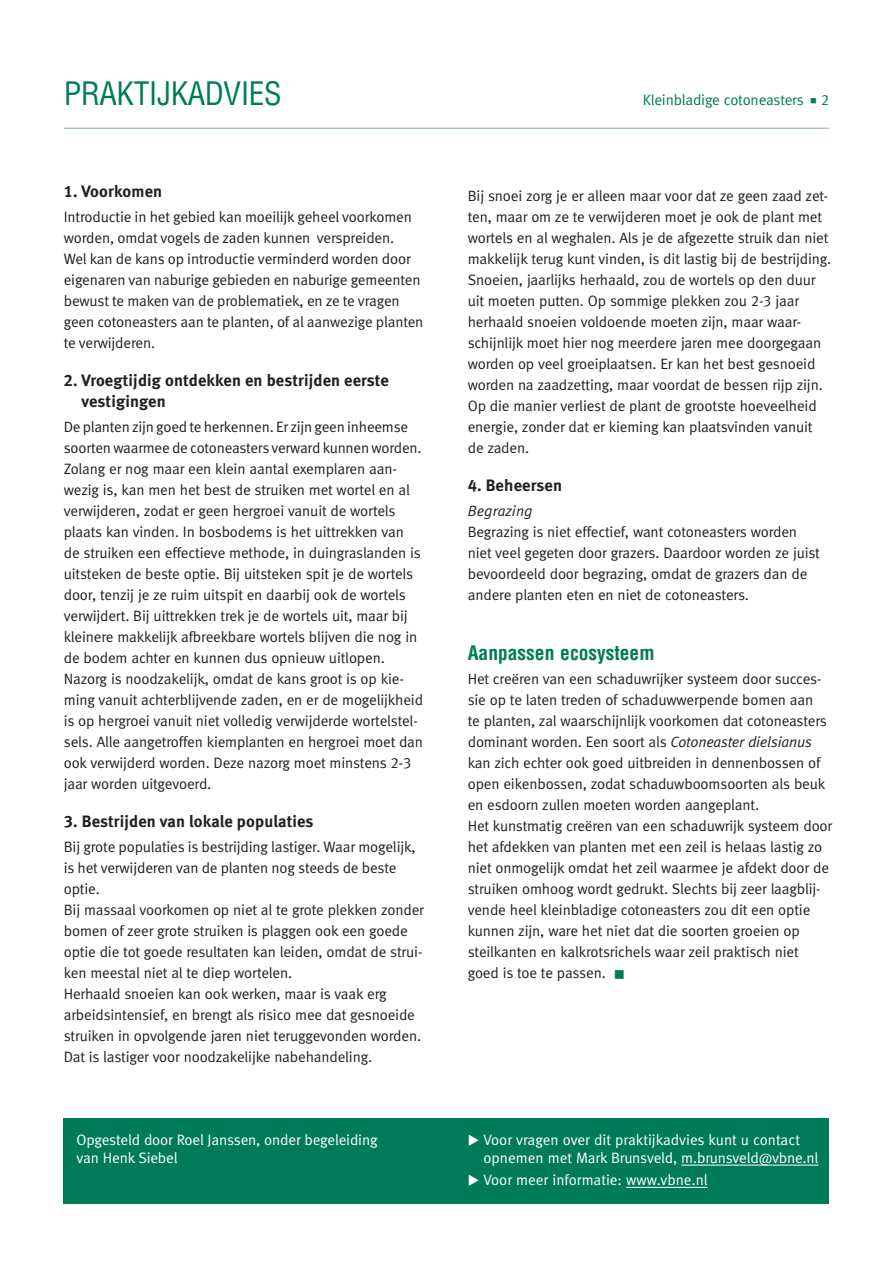
<style>
.page{position:relative;width:893px;height:1263px;background:#fff}
.page>*{position:absolute;margin:0;border:0;box-sizing:border-box;transform-origin:0 0}
.t1{font:condensed 31.5px "Helvetica";letter-spacing:-.015em;color:#007b58}
.tussenkop{font:700 condensed 19.5px "Helvetica";color:#007b58}
.zwart_kopje{font:16.5px/21px "Meta Bold LF";letter-spacing:.01em;color:#231f20}
.brood{font:15px/21px "Meta Normal LF";letter-spacing:-.01em;color:#231f20}
.auteur{font:15px/18px "Meta Normal LF";letter-spacing:-.01em;color:#fff}
.brood-2{font:15px "Meta Normal LF";letter-spacing:-.015em;color:#007b58}
.cursief_kopje{font:italic 15px "Meta Normal LF";letter-spacing:.01em;color:#231f20}
.s1{font-style:italic}
.s2{color:#007b58}
</style>
<div class="page">
<div style="left:64px;top:1118px;width:765px;height:85px;background:#007b58"></div>
<hr style="left:681px;top:1165px;width:137px;height:1px;background:#fff">
<hr style="left:626px;top:1187px;width:81px;height:1px;background:#fff">
<hr style="left:64px;top:128px;width:765px;height:1px;background:#a7cabd">
<h1 class="t1" style="left:64px;top:74px;width:219px">PRAKTIJKADVIES</h1>
<p class="zwart_kopje" style="left:64px;top:180px;width:100px">1. Voorkomen</p>
<p class="brood" style="left:64px;top:206px;width:361px">Introductie in het gebied kan moeilijk geheel voorkomen worden, omdat vogels de zaden kunnen verspreiden.<br>Wel kan de kans op introductie verminderd worden door eigenaren van naburige gebieden en naburige gemeenten bewust te maken van de problematiek, en ze te vragen geen cotoneasters aan te planten, of al aanwezige planten te verwijderen.</p>
<p class="zwart_kopje" style="left:81px;top:369px;width:309px;text-indent:-18px">2. Vroegtijdig ontdekken en bestrijden eerste vestigingen</p>
<p class="brood" style="left:64px;top:416px;width:359px">De planten zijn goed te herkennen. Er zijn geen inheemse soorten waarmee de cotoneasters verward kunnen worden.</p>
<p class="brood" style="left:64px;top:458px;width:358px">Zolang er nog maar een klein aantal exemplaren aan&shy;wezig is, kan men het best de struiken met wortel en al verwijderen, zodat er geen hergroei vanuit de wortels plaats kan vinden. In bosbodems is het uittrekken van de struiken een effectieve methode, in duingraslanden is uitsteken de beste optie. Bij uitsteken spit je de wortels door, tenzij je ze ruim uitspit en daarbij ook de wortels verwijdert. Bij uittrekken trek je de wortels uit, maar bij kleinere makkelijk afbreekbare wortels blijven die nog in de bodem achter en kunnen dus opnieuw uitlopen.</p>
<p class="brood" style="left:64px;top:668px;width:361px">Nazorg is noodzakelijk, omdat de kans groot is op kie&shy;ming vanuit achterblijvende zaden, en er de mogelijkheid is op hergroei vanuit niet volledig verwijderde wortelstel&shy;sels. Alle aangetroffen kiemplanten en hergroei moet dan ook verwijderd worden. Deze nazorg moet minstens 2-3 jaar worden uitgevoerd.</p>
<p class="zwart_kopje" style="left:64px;top:810px;width:251px">3. Bestrijden van lokale populaties</p>
<p class="brood" style="left:64px;top:836px;width:353px">Bij grote populaties is bestrijding lastiger. Waar mogelijk, is het verwijderen van de planten nog steeds de beste optie.</p>
<p class="brood" style="left:64px;top:899px;width:362px">Bij massaal voorkomen op niet al te grote plekken zonder bomen of zeer grote struiken is plaggen ook een goede optie die tot goede resultaten kan leiden, omdat de strui&shy;ken meestal niet al te diep wortelen.</p>
<p class="brood" style="left:64px;top:983px;width:359px">Herhaald snoeien kan ook werken, maar is vaak erg arbeidsintensief, en brengt als risico mee dat gesnoeide struiken in opvolgende jaren niet teruggevonden worden.<br>Dat is lastiger voor noodzakelijke nabehandeling.</p>
<p class="auteur" style="left:77px;top:1131px;width:303px">Opgesteld door Roel Janssen, onder begeleiding van Henk Siebel</p>
<p class="brood-2" style="left:643px;top:91px;width:188px">Kleinbladige cotoneasters ■ 2</p>
<p class="brood" style="left:468px;top:185px;width:365px">Bij snoei zorg je er alleen maar voor dat ze geen zaad zet&shy;ten, maar om ze te verwijderen moet je ook de plant met wortels en al weghalen. Als je de afgezette struik dan niet makkelijk terug kunt vinden, is dit lastig bij de bestrijding.</p>
<p class="brood" style="left:468px;top:269px;width:357px">Snoeien, jaarlijks herhaald, zou de wortels op den duur uit moeten putten. Op sommige plekken zou 2-3 jaar herhaald snoeien voldoende moeten zijn, maar waar&shy;schijnlijk moet hier nog meerdere jaren mee doorgegaan worden op veel groeiplaatsen. Er kan het best gesnoeid worden na zaadzetting, maar voordat de bessen rijp zijn.<br>Op die manier verliest de plant de grootste hoeveelheid energie, zonder dat er kieming kan plaatsvinden vanuit de zaden.</p>
<p class="zwart_kopje" style="left:468px;top:474px;width:96px">4. Beheersen</p>
<p class="cursief_kopje" style="left:468px;top:502px;width:66px">Begrazing</p>
<p class="brood" style="left:468px;top:521px;width:354px">Begrazing is niet effectief, want cotoneasters worden niet veel gegeten door grazers. Daardoor worden ze juist bevoordeeld door begrazing, omdat de grazers dan de andere planten eten en niet de cotoneasters.</p>
<p class="tussenkop" style="left:468px;top:641px;width:188px">Aanpassen ecosysteem</p>
<p class="brood" style="left:468px;top:668px;width:361px">Het creëren van een schaduwrijker systeem door succes&shy;sie op te laten treden of schaduwwerpende bomen aan te planten, zal waarschijnlijk voorkomen dat cotoneasters dominant worden. Een soort als <span class="s1">Cotoneaster dielsianus </span>kan zich echter ook goed uitbreiden in dennenbossen of open eikenbossen, zodat schaduwboomsoorten als beuk en esdoorn zullen moeten worden aangeplant.</p>
<p class="brood" style="left:468px;top:815px;width:366px">Het kunstmatig creëren van een schaduwrijk systeem door het afdekken van planten met een zeil is helaas lastig zo niet onmogelijk omdat het zeil waarmee je afdekt door de struiken omhoog wordt gedrukt. Slechts bij zeer laagblij&shy;vende heel kleinbladige cotoneasters zou dit een optie kunnen zijn, ware het niet dat die soorten groeien op steilkanten en kalkrotsrichels waar zeil praktisch niet goed is toe te passen. <span class="s2">■</span></p>
<p class="auteur" style="left:483px;top:1130px;width:336px;text-indent:-16px">◆ Voor vragen over dit praktijkadvies kunt u contact opnemen met Mark Brunsveld, m.brunsveld@vbne.nl</p>
<p class="auteur" style="left:468px;top:1171px;width:241px">◆ Voor meer informatie: www.vbne.nl</p>
</div>
